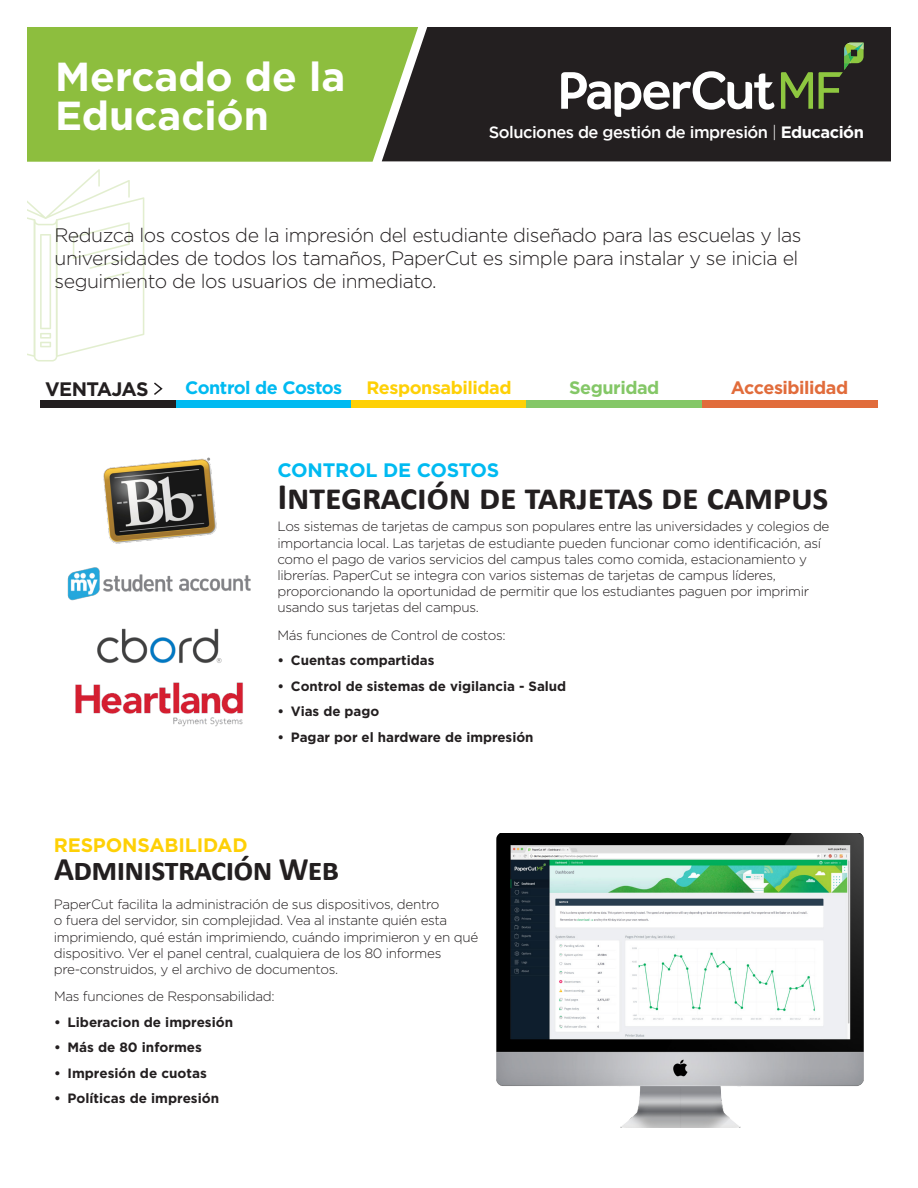
<style>
.page{position:relative;width:918px;height:1188px;background:#fff}
.page>*{position:absolute;margin:0;border:0;box-sizing:border-box;transform-origin:0 0}
.t1{font:700 40.5px "Gotham";color:#fff}
.t2{font:700 37.5px "Calibri";letter-spacing:-.01em;color:#231f20}
.t3{font:700 33px "Calibri";letter-spacing:-.02em;color:#231f20}
.t4{font:300 19.5px/23.4px "Gotham";letter-spacing:-.025em;color:#231f20}
.t5{font:700 19.5px "Gotham";letter-spacing:-.01em;color:#00baf1}
.t6{font:700 19.5px "Gotham";letter-spacing:-.01em;color:#fed006}
.t7{font:700 19.5px "Gotham";letter-spacing:-.03em;color:#231f20}
.t8{font:700 18px "Gotham";letter-spacing:-.025em;color:#00baf1}
.t9{font:700 18px "Gotham";letter-spacing:-.025em;color:#fed006}
.t10{font:700 18px "Gotham";letter-spacing:-.025em;color:#e16c3b}
.t11{font:700 18px "Gotham";letter-spacing:-.025em;color:#84c767}
.t12{font:500 16.5px "Gotham";letter-spacing:-.03em;color:#fff}
.t13{font:300 13.5px/16.2px "Gotham";letter-spacing:-.025em;color:#231f20}
.t14{font:700 13.5px "Gotham";color:#231f20}
.s1{font-weight:300}
.s2{font-weight:700}
</style>
<div class="page">
<svg style="left:27px;top:169px;width:117px;height:193px"></svg>
<div style="left:418px;top:27px;width:473px;height:134px;background:#231f20"></div>
<div style="left:27px;top:27px;width:391px;height:135px;background:#8dbe3e"></div>
<svg style="left:561px;top:71px;width:213px;height:46px"></svg>
<svg style="left:781px;top:43px;width:83px;height:66px;background:#3a4428"></svg>
<img style="left:103px;top:458px;width:114px;height:86px">
<img style="left:67px;top:567px;width:184px;height:34px">
<img style="left:97px;top:628px;width:125px;height:35px">
<img style="left:75px;top:682px;width:168px;height:45px">
<img style="left:497px;top:834px;width:367px;height:294px">
<div style="left:176px;top:401px;width:175px;height:7px;background:#00baf1"></div>
<div style="left:41px;top:401px;width:135px;height:7px;background:#231f20"></div>
<div style="left:351px;top:401px;width:176px;height:7px;background:#fed006"></div>
<div style="left:527px;top:401px;width:175px;height:7px;background:#84c767"></div>
<div style="left:702px;top:401px;width:175px;height:7px;background:#e16c3b"></div>
<svg style="left:154px;top:382px;width:9px;height:13px"></svg>
<p class="t1" style="left:55px;top:53px;width:292px">Mercado de la</p>
<p class="t1" style="left:55px;top:92px;width:215px">Educación</p>
<p class="t12" style="left:489px;top:123px;width:377px">Soluciones de gestión de impresión <span class="s1">|</span> <span class="s2">Educación</span></p>
<p class="t4" style="left:55px;top:223px;width:748px">Reduzca los costos de la impresión del estudiante diseñado para las escuelas y las universidades de todos los tamaños, PaperCut es simple para instalar y se inicia el seguimiento de los usuarios de inmediato.</p>
<p class="t7" style="left:45px;top:377px;width:105px">VENTAJAS</p>
<p class="t8" style="left:185px;top:377px;width:159px">Control de Costos</p>
<p class="t9" style="left:366px;top:377px;width:147px">Responsabilidad</p>
<p class="t11" style="left:569px;top:377px;width:92px">Seguridad</p>
<p class="t10" style="left:731px;top:377px;width:119px">Accesibilidad</p>
<p class="t5" style="left:277px;top:459px;width:223px">CONTROL DE COSTOS</p>
<p class="t2" style="left:277px;top:472px;width:553px">Integración de tarjetas de campus</p>
<p class="t13" style="left:277px;top:518px;width:554px">Los sistemas de tarjetas de campus son populares entre las universidades y colegios de importancia local. Las tarjetas de estudiante pueden funcionar como identificación, así como el pago de varios servicios del campus tales como comida, estacionamiento y librerías. PaperCut se integra con varios sistemas de tarjetas de campus líderes, proporcionando la oportunidad de permitir que los estudiantes paguen por imprimir usando sus tarjetas del campus.</p>
<p class="t13" style="left:277px;top:627px;width:230px">Más funciones de Control de costos:</p>
<p class="t14" style="left:277px;top:653px;width:158px">• Cuentas compartidas</p>
<p class="t14" style="left:277px;top:678px;width:290px">• Control de sistemas de vigilancia - Salud</p>
<p class="t14" style="left:277px;top:704px;width:103px">• Vias de pago</p>
<p class="t14" style="left:277px;top:729px;width:258px">• Pagar por el hardware de impresión</p>
<p class="t6" style="left:54px;top:834px;width:195px">RESPONSABILIDAD</p>
<p class="t3" style="left:54px;top:848px;width:287px">Administración Web</p>
<p class="t13" style="left:54px;top:896px;width:426px">PaperCut facilita la administración de sus dispositivos, dentro<br>o fuera del servidor, sin complejidad. Vea al instante quién esta imprimiendo, qué están imprimiendo, cuándo imprimieron y en qué dispositivo. Ver el panel central, cualquiera de los 80 informes pre-construidos, y el archivo de documentos.</p>
<p class="t13" style="left:54px;top:988px;width:222px">Mas funciones de Responsabilidad:</p>
<p class="t14" style="left:54px;top:1014px;width:181px">• Liberacion de impresión</p>
<p class="t14" style="left:54px;top:1040px;width:149px">• Más de 80 informes</p>
<p class="t14" style="left:54px;top:1065px;width:154px">• Impresión de cuotas</p>
<p class="t14" style="left:54px;top:1091px;width:167px">• Políticas de impresión</p>
</div>
